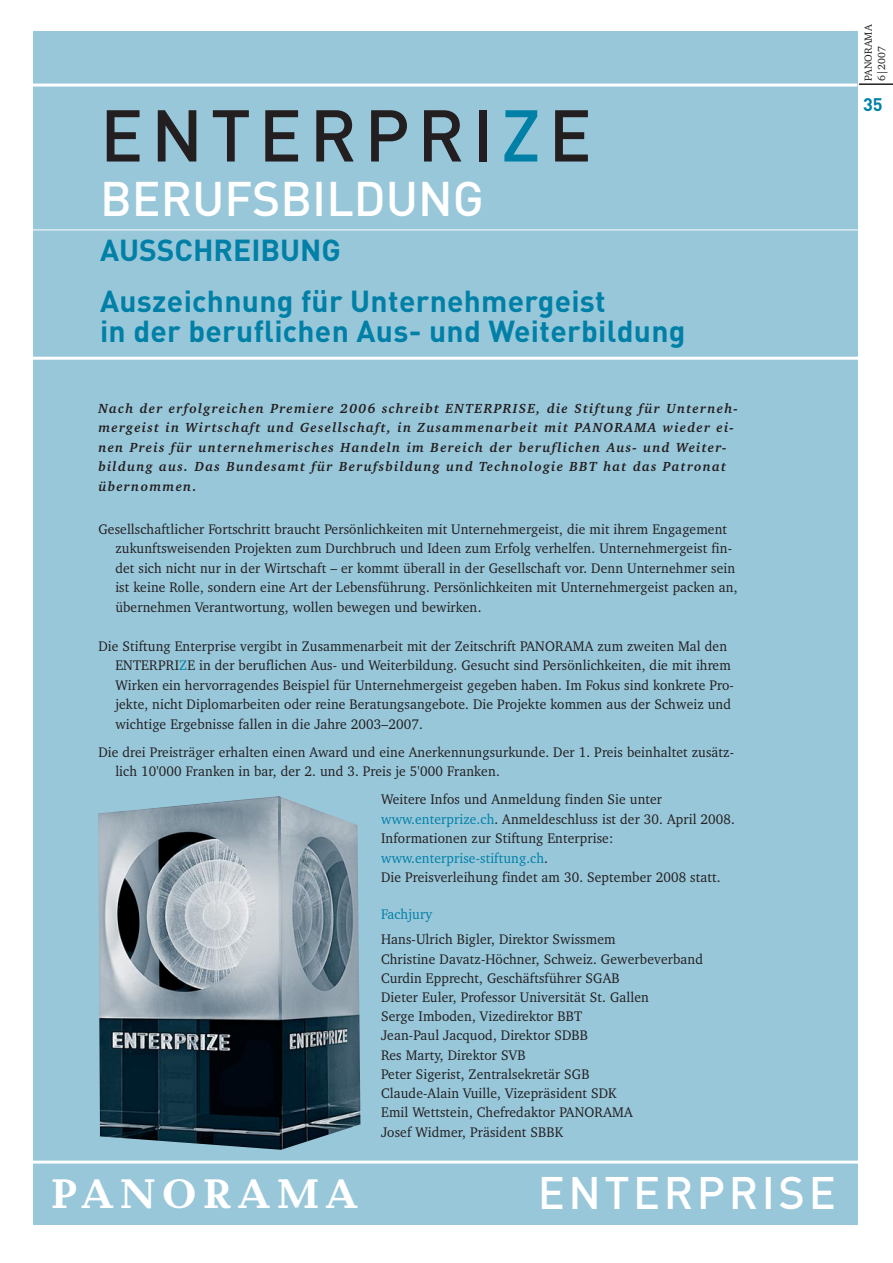
<style>
.page{position:relative;width:893px;height:1263px;background:#fff}
.page>*{position:absolute;margin:0;border:0;box-sizing:border-box;transform-origin:0 0}
.t1{font:500 72px "DIN";letter-spacing:.105em;color:#231f20}
.t2{font:500 48px "DIN";color:#fff}
.t3{font:45px "DIN Medium Alternate";letter-spacing:.08em;color:#fff}
.t4{font:700 42px "Candida";letter-spacing:.155em;color:#fff}
.t5{font:700 30px/51.9px "DIN";letter-spacing:.01em;color:#0080a6}
.t6{font:700 18px "DIN";color:#0080a6}
.t7{font:14.25px/19.5px "Charter IT Cby BT";letter-spacing:.01em;color:#231f20;scale:.95 1}
.t8{font:14.25px "Charter IT Cby BT";letter-spacing:.01em;color:#0080a6;scale:.95 1}
.t9{font:italic 700 13.5px/19.5px "Charter IT Cby BT";letter-spacing:.095em;color:#231f20}
.t10{font:10.5px/13.5px "Charter IT Cby BT";color:#231f20}
.s1{color:#0080a6}
</style>
<div class="page">
<div style="left:33px;top:32px;width:824px;height:1193px;background:#98c7da"></div>
<hr style="left:7px;top:230px;width:884px;height:1px;background:#fff">
<hr style="left:10px;top:357px;width:859px;height:3px;background:#fff">
<hr style="left:26px;top:1160px;width:861px;height:3px;background:#fff">
<img style="left:98px;top:796px;width:262px;height:354px">
<hr style="left:11px;top:84px;width:846px;height:3px;background:#fff">
<hr style="left:859px;top:83px;width:34px;height:2px;background:#231f20">
<h1 class="t1" style="left:100px;top:110px;width:493px">ENTERPRI<span class="s1">Z</span>E</h1>
<h2 class="t2" style="left:100px;top:181px;width:385px">BERUFSBILDUNG</h2>
<h3 class="t5" style="left:100px;top:227px;width:507px">AUSSCHREIBUNG<br>Auszeichnung für Unternehmergeist</h3>
<h3 class="t5" style="left:100px;top:309px;width:587px">in der beruflichen Aus- und Weiterbildung</h3>
<p class="t9" style="left:98px;top:399px;width:641px">Nach der erfolgreichen Premiere 2006 schreibt ENTERPRISE, die Stiftung für Unterneh&shy;mergeist in Wirtschaft und Gesellschaft, in Zusammenarbeit mit PANORAMA wieder ei&shy;nen Preis für unternehmerisches Handeln im Bereich der beruflichen Aus- und Weiter&shy;bildung aus. Das Bundesamt für Berufsbildung und Technologie BBT hat das Patronat übernommen.</p>
<p class="t7" style="left:115px;top:520px;width:657px;text-indent:-17px">Gesellschaftlicher Fortschritt braucht Persönlichkeiten mit Unternehmergeist, die mit ihrem Engagement zukunftsweisenden Projekten zum Durchbruch und Ideen zum Erfolg verhelfen. Unternehmergeist fin&shy;det sich nicht nur in der Wirtschaft – er kommt überall in der Gesellschaft vor. Denn Unternehmer sein ist keine Rolle, sondern eine Art der Lebensführung. Persönlichkeiten mit Unternehmergeist packen an, übernehmen Verantwortung, wollen bewegen und bewirken.</p>
<p class="t7" style="left:115px;top:637px;width:653px;text-indent:-17px">Die Stiftung Enterprise vergibt in Zusammenarbeit mit der Zeitschrift PANORAMA zum zweiten Mal den ENTERPRI<span class="s1">Z</span>E in der beruflichen Aus- und Weiterbildung. Gesucht sind Persönlichkeiten, die mit ihrem Wirken ein hervorragendes Beispiel für Unternehmergeist gegeben haben. Im Fokus sind konkrete Pro&shy;jekte, nicht Diplomarbeiten oder reine Beratungsangebote. Die Projekte kommen aus der Schweiz und wichtige Ergebnisse fallen in die Jahre 2003–2007.</p>
<p class="t7" style="left:115px;top:743px;width:653px;text-indent:-17px">Die drei Preisträger erhalten einen Award und eine Anerkennungsurkunde. Der 1. Preis beinhaltet zusätz&shy;lich 10'000 Franken in bar, der 2. und 3. Preis je 5'000 Franken.</p>
<p class="t7" style="left:381px;top:791px;width:374px">Weitere Infos und Anmeldung finden Sie unter <span class="s1">www.enterprize.ch</span>. Anmeldeschluss ist der 30. April 2008.<br>Informationen zur Stiftung Enterprise: <span class="s1">www.enterprise-stiftung.ch</span>.<br>Die Preisverleihung findet am 30. September 2008 statt.</p>
<p class="t8" style="left:381px;top:908px;width:55px">Fachjury</p>
<p class="t7" style="left:381px;top:931px;width:340px">Hans-Ulrich Bigler, Direktor Swissmem<br>Christine Davatz-Höchner, Schweiz. Gewerbeverband Curdin Epprecht, Geschäftsführer SGAB<br>Dieter Euler, Professor Universität St. Gallen<br>Serge Imboden, Vizedirektor BBT<br>Jean-Paul Jacquod, Direktor SDBB<br>Res Marty, Direktor SVB<br>Peter Sigerist, Zentralsekretär SGB<br>Claude-Alain Vuille, Vizepräsident SDK<br>Emil Wettstein, Chefredaktor PANORAMA<br>Josef Widmer, Präsident SBBK</p>
<h3 class="t4" style="left:52px;top:1180px;width:308px">PANORAMA</h3>
<h3 class="t3" style="left:538px;top:1177px;width:300px">ENTERPRISE</h3>
<p class="t10" style="left:862px;top:81px;width:58px;rotate:-90deg">PANORAMA<br>6|2007</p>
<p class="t6" style="left:863px;top:98px;width:21px">35</p>
</div>
